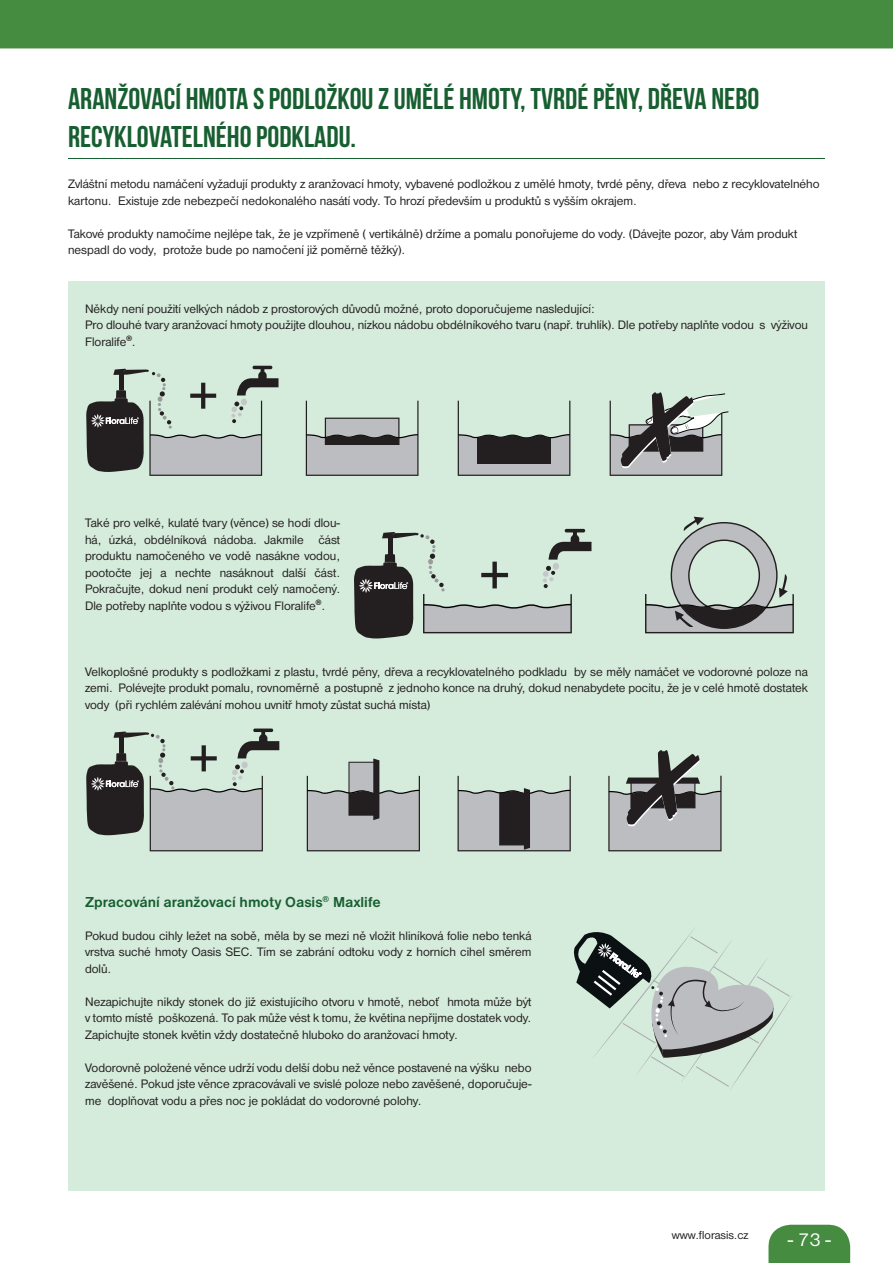
<style>
.page{position:relative;width:893px;height:1263px;background:#fff}
.page>*{position:absolute;margin:0;border:0;box-sizing:border-box;transform-origin:0 0}
.t1{font:30px/38px "Bebas Neue";color:#175e30}
.t2{font:19.5px "Nimbus Sans DOT";color:#fff}
.t3{font:700 15px "Nimbus Sans DOT";color:#175e30}
.t4{font:12.75px/16.5px "Nimbus Sans DOT";color:#231f20;text-align:justify}
.Nadpis_uvnitř{font:12px "Nimbus Sans DOT";color:#231f20}
</style>
<div class="page">
<svg style="left:768px;top:1225px;width:82px;height:38px;background:#51934c"></svg>
<div style="left:68px;top:281px;width:757px;height:910px;background:#d5ebdb"></div>
<hr style="left:68px;top:158px;width:757px;height:1px;background:#175e30">
<svg style="left:306px;top:401px;width:112px;height:75px"></svg>
<svg style="left:458px;top:401px;width:112px;height:75px"></svg>
<svg style="left:610px;top:392px;width:119px;height:84px"></svg>
<svg style="left:86px;top:366px;width:192px;height:110px"></svg>
<svg style="left:354px;top:529px;width:237px;height:110px"></svg>
<svg style="left:645px;top:516px;width:149px;height:118px"></svg>
<svg style="left:574px;top:928px;width:218px;height:160px"></svg>
<svg style="left:458px;top:776px;width:113px;height:75px"></svg>
<svg style="left:307px;top:758px;width:113px;height:93px"></svg>
<svg style="left:608px;top:750px;width:114px;height:101px"></svg>
<svg style="left:86px;top:728px;width:193px;height:123px"></svg>
<div style="left:0;top:0;width:893px;height:48px;background:#458c40"></div>
<p class="t1" style="left:68px;top:79px;width:693px">ARANŽOVACÍ HMOTA S PODLOŽKOU Z UMĚLÉ HMOTY, TVRDÉ PĚNY, DŘEVA NEBO<br>RECYKLOVATELNÉHO PODKLADU.</p>
<p class="t4" style="left:68px;top:176px;width:753px">Zvláštní metodu namáčení vyžadují produkty z aranžovací hmoty, vybavené podložkou z umělé hmoty, tvrdé pěny, dřeva nebo z recyklovatelného kartonu. Existuje zde nebezpečí nedokonalého nasátí vody. To hrozí především u produktů s vyšším okrajem.</p>
<p class="t4" style="left:68px;top:225px;width:731px">Takové produkty namočíme nejlépe tak, že je vzpřímeně ( vertikálně) držíme a pomalu ponořujeme do vody. (Dávejte pozor, aby Vám produkt nespadl do vody, protože bude po namočení již poměrně těžký).</p>
<p class="t4" style="left:85px;top:300px;width:511px">Někdy není použití velkých nádob z prostorových důvodů možné, proto doporučujeme nasledující:</p>
<p class="t4" style="left:85px;top:317px;width:724px">Pro dlouhé tvary aranžovací hmoty použijte dlouhou, nízkou nádobu obdélníkového tvaru (např. truhlík). Dle potřeby naplňte vodou s výživou<br>Floralife<sup>®</sup>.</p>
<p class="t4" style="left:85px;top:515px;width:257px">Také pro velké, kulaté tvary (věnce) se hodí dlou&shy;há, úzká, obdélníková nádoba. Jakmile část produktu namočeného ve vodě nasákne vodou, pootočte jej a nechte nasáknout další část.<br>Pokračujte, dokud není produkt celý namočený.<br>Dle potřeby naplňte vodou s výživou Floralife<sup>®</sup>.</p>
<p class="t4" style="left:85px;top:663px;width:724px">Velkoplošné produkty s podložkami z plastu, tvrdé pěny, dřeva a recyklovatelného podkladu by se měly namáčet ve vodorovné poloze na zemi. Polévejte produkt pomalu, rovnoměrně a postupně z jednoho konce na druhý, dokud nenabydete pocitu, že je v celé hmotě dostatek vody (při rychlém zalévání mohou uvnitř hmoty zůstat suchá místa)</p>
<p class="t3" style="left:85px;top:893px;width:297px">Zpracování aranžovací hmoty Oasis<sup>®</sup> Maxlife</p>
<p class="t4" style="left:85px;top:927px;width:448px">Pokud budou cihly ležet na sobě, měla by se mezi ně vložit hliníková folie nebo tenká vrstva suché hmoty Oasis SEC. Tím se zabrání odtoku vody z horních cihel směrem dolů.</p>
<p class="t4" style="left:85px;top:993px;width:448px">Nezapichujte nikdy stonek do již existujícího otvoru v hmotě, neboť hmota může být v tomto místě poškozená. To pak může vést k tomu, že květina nepřijme dostatek vody.<br>Zapichujte stonek květin vždy dostatečně hluboko do aranžovací hmoty.</p>
<p class="t4" style="left:85px;top:1059px;width:448px">Vodorovně položené věnce udrží vodu delší dobu než věnce postavené na výšku nebo zavěšené. Pokud jste věnce zpracovávali ve svislé poloze nebo zavěšené, doporučuje&shy;me doplňovat vodu a přes noc je pokládat do vodorovné polohy.</p>
<p class="Nadpis_uvnitř" style="left:672px;top:1228px;width:78px">www.florasis.cz</p>
<p class="t2" style="left:788px;top:1229px;width:45px">- 73 -</p>
</div>
